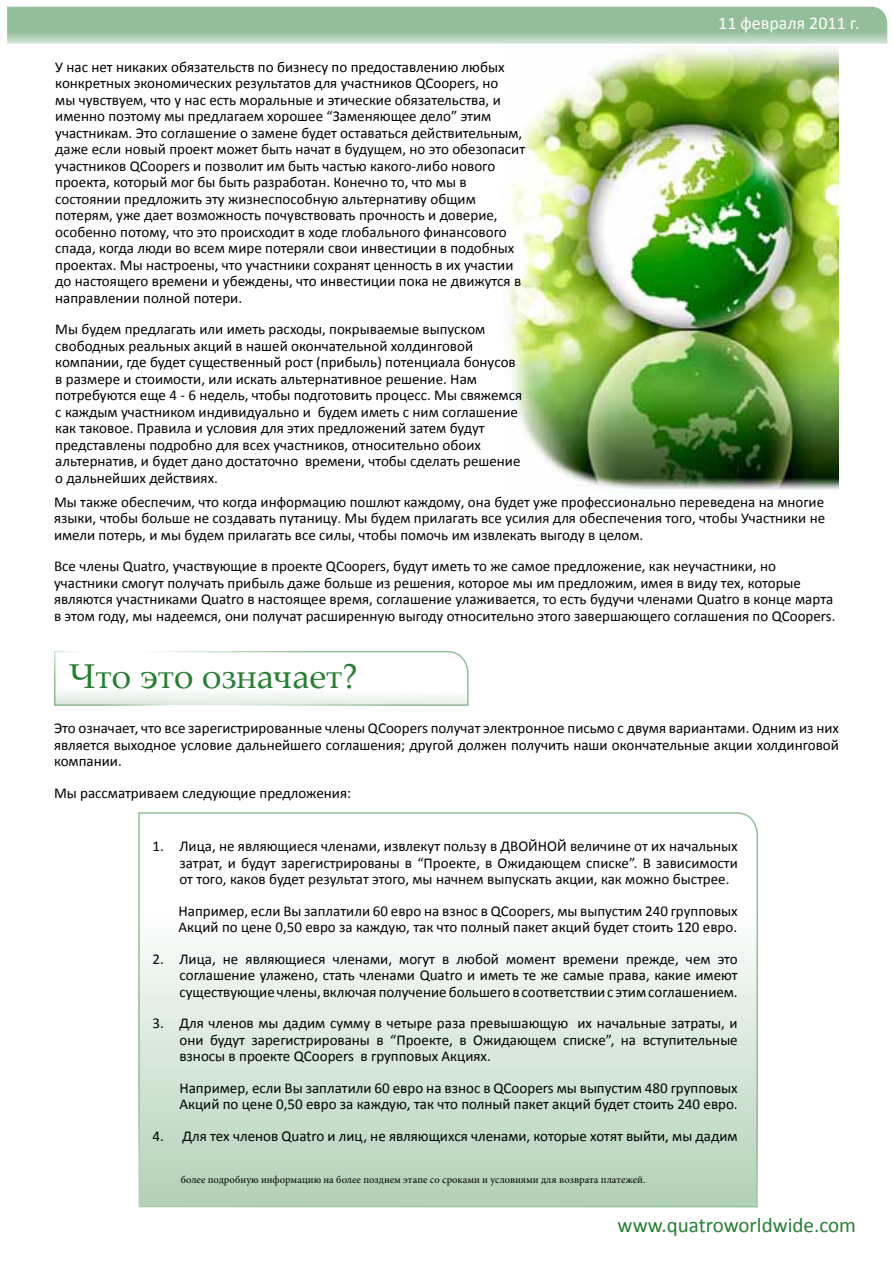
<style>
.page{position:relative;width:893px;height:1263px;background:#fff}
.page>*{position:absolute;margin:0;border:0;box-sizing:border-box;transform-origin:0 0}
.t1{font:34.5px "Palatino Linotype";color:#277e33}
.t2{font:21px "Calibri";color:#277e33}
.t3{font:18px "Calibri";color:#fff}
.t4{font:15px/16.5px "Calibri";color:#000}
.t5{font:10.5px "Minion Pro";color:#000}
</style>
<div class="page">
<img style="left:506px;top:46px;width:333px;height:447px">
<svg style="left:139px;top:812px;width:618px;height:395px"></svg>
<svg style="left:7px;top:7px;width:880px;height:37px;background:#9fc5a4"></svg>
<svg style="left:54px;top:651px;width:415px;height:55px"></svg>
<p class="t4" style="left:55px;top:58px;width:471px">У нас нет никаких обязательств по бизнесу по предоставлению любых конкретных экономических результатов для участников QCoopers, но<br>мы чувствуем, что у нас есть моральные и этические обязательства, и именно поэтому мы предлагаем хорошее “Заменяющее дело” этим участникам. Это соглашение о замене будет оставаться действительным, даже если новый проект может быть начат в будущем, но это обезопасит участников QCoopers и позволит им быть частью какого-либо нового проекта, который мог бы быть разработан. Конечно то, что мы в состоянии предложить эту жизнеспособную альтернативу общим потерям, уже дает возможность почувствовать прочность и доверие, особенно потому, что это происходит в ходе глобального финансового спада, когда люди во всем мире потеряли свои инвестиции в подобных проектах. Мы настроены, что участники сохранят ценность в их участии до настоящего времени и убеждены, что инвестиции пока не движутся в направлении полной потери.</p>
<p class="t4" style="left:55px;top:320px;width:468px">Мы будем предлагать или иметь расходы, покрываемые выпуском свободных реальных акций в нашей окончательной холдинговой компании, где будет существенный рост (прибыль) потенциала бонусов в размере и стоимости, или искать альтернативное решение. Нам потребуются еще 4 - 6 недель, чтобы подготовить процесс. Мы свяжемся с каждым участником индивидуально и будем иметь с ним соглашение как таковое. Правила и условия для этих предложений затем будут представлены подробно для всех участников, относительно обоих альтернатив, и будет дано достаточно времени, чтобы сделать решение о дальнейших действиях.</p>
<p class="t3" style="left:718px;top:12px;width:143px">11 февраля 2011 г.</p>
<p class="t4" style="left:54px;top:493px;width:773px;text-align:justify">Мы также обеспечим, что когда информацию пошлют каждому, она будет уже профессионально переведена на многие языки, чтобы больше не создавать путаницу. Мы будем прилагать все усилия для обеспечения того, чтобы Участники не имели потерь, и мы будем прилагать все силы, чтобы помочь им извлекать выгоду в целом.</p>
<p class="t4" style="left:54px;top:557px;width:783px">Все члены Quatro, участвующие в проекте QCoopers, будут иметь то же самое предложение, как неучастники, но участники смогут получать прибыль даже больше из решения, которое мы им предложим, имея в виду тех, которые являются участниками Quatro в настоящее время, соглашение улаживается, то есть будучи членами Quatro в конце марта в этом году, мы надеемся, они получат расширенную выгоду относительно этого завершающего соглашения по QCoopers.</p>
<h1 class="t1" style="left:69px;top:652px;width:290px">Что это означает?</h1>
<p class="t4" style="left:54px;top:719px;width:786px;text-align:justify">Это означает, что все зарегистрированные члены QCoopers получат электронное письмо с двумя вариантами. Одним из них является выходное условие дальнейшего соглашения; другой должен получить наши окончательные акции холдинговой компании.</p>
<p class="t4" style="left:54px;top:784px;width:299px">Мы рассматриваем следующие предложения:</p>
<p class="t4" style="left:179px;top:837px;width:560px;text-align:justify;text-indent:-27px">1. Лица, не являющиеся членами, извлекут пользу в ДВОЙНОЙ величине от их начальных затрат, и будут зарегистрированы в “Проекте, в Ожидающем списке”. В зависимости от того, каков будет результат этого, мы начнем выпускать акции, как можно быстрее.</p>
<p class="t4" style="left:179px;top:902px;width:561px">Например, если Вы заплатили 60 евро на взнос в QCoopers, мы выпустим 240 групповых<br>Акций по цене 0,50 евро за каждую, так что полный пакет акций будет стоить 120 евро.</p>
<p class="t4" style="left:179px;top:950px;width:560px;text-align:justify;text-indent:-27px">2. Лица, не являющиеся членами, могут в любой момент времени прежде, чем это соглашение улажено, стать членами Quatro и иметь те же самые права, какие имеют существующие члены, включая получение большего в соответствии с этим соглашением.</p>
<p class="t4" style="left:179px;top:1014px;width:560px;text-align:justify;text-indent:-27px">3. Для членов мы дадим сумму в четыре раза превышающую их начальные затраты, и они будут зарегистрированы в “Проекте, в Ожидающем списке”, на вступительные взносы в проекте QCoopers в групповых Акциях.</p>
<p class="t4" style="left:179px;top:1079px;width:560px">Например, если Вы заплатили 60 евро на взнос в QCoopers мы выпустим 480 групповых<br>Акций по цене 0,50 евро за каждую, так что полный пакет акций будет стоить 240 евро.</p>
<p class="t4" style="left:152px;top:1127px;width:587px">4. Для тех членов Quatro и лиц, не являющихся членами, которые хотят выйти, мы дадим</p>
<p class="t5" style="left:181px;top:1173px;width:466px">более подробную информацию на более позднем этапе со сроками и условиями для возврата платежей.</p>
<h2 class="t2" style="left:618px;top:1212px;width:240px">www.quatroworldwide.com</h2>
</div>
